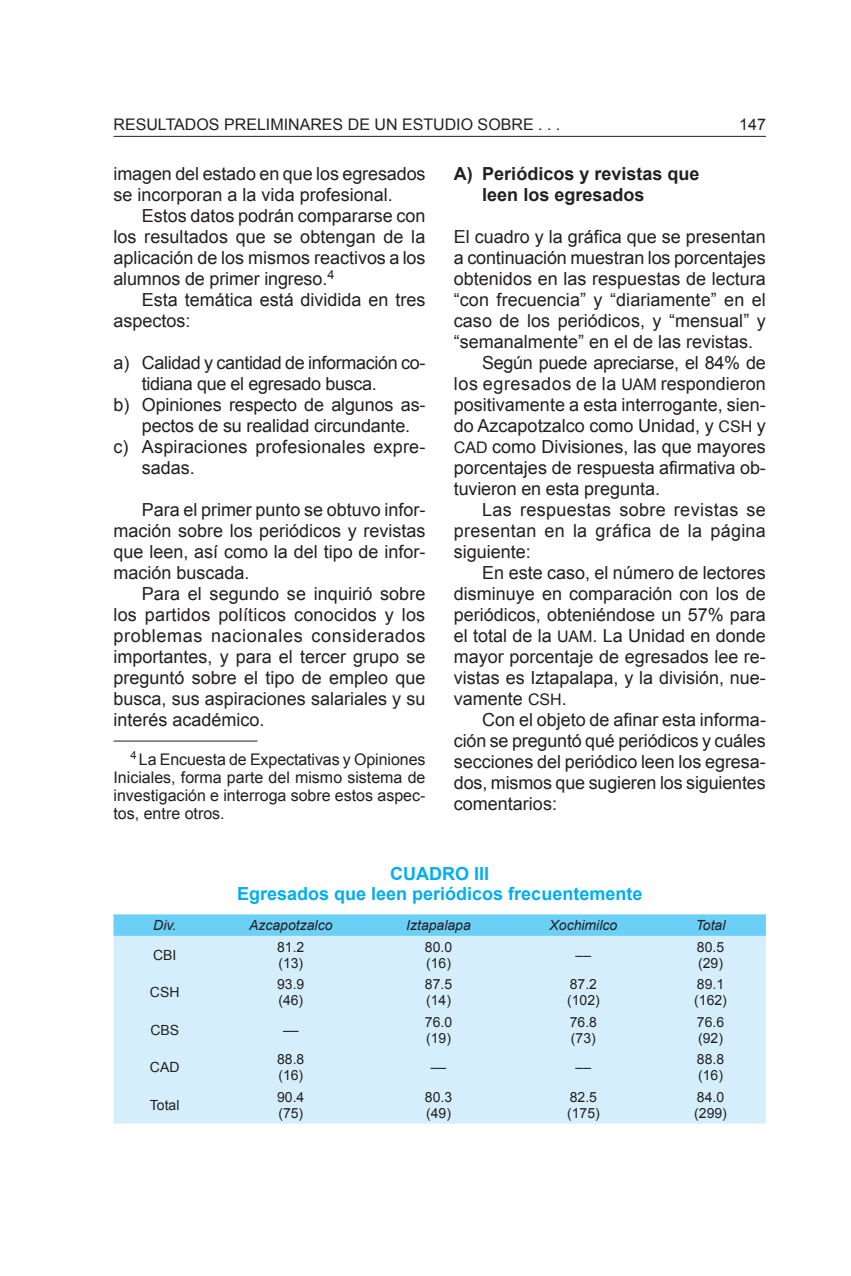
<style>
.page{position:relative;width:851px;height:1276px;background:#fff}
.page>*{position:absolute;margin:0;border:0;box-sizing:border-box;transform-origin:0 0}
.t1{font:18px/21px "Arial";color:#231f20;text-align:justify}
.t2{font:18px "Arial";letter-spacing:-.02em;color:#231f20}
.t3{font:700 18px/20px "Arial";color:#00aeef;text-align:center}
.t4{font:700 18px/21px "Arial";color:#231f20}
.t5{font:18px "Arial";letter-spacing:.03em;color:#231f20}
.t6{font:18px "Arial";letter-spacing:.02em;color:#231f20}
.t7{font:16px/18px "Arial";color:#231f20;text-align:justify}
.t8{font:14px/16px "Arial";color:#231f20}
.t9{font:italic 14px "Arial";color:#231f20}
.s1{font-size:16px}
</style>
<div class="page">
<hr style="left:113px;top:136px;width:652px;height:1px;background:#231f20">
<hr style="left:113px;top:740px;width:144px;height:1px;background:#231f20">
<svg style="left:113px;top:914px;width:652px;height:22px"></svg>
<div style="left:113px;top:936px;width:652px;height:187px;background:#d4effb"></div>
<p class="t7" style="left:113px;top:116px;width:12px">resultados</p>
<p class="t7" style="left:224px;top:116px;width:11px">preliminares</p>
<p class="t7" style="left:348px;top:116px;width:66px">deunestudio</p>
<p class="t7" style="left:477px;top:116px;width:12px">sobre</p>
<p class="t7" style="left:538px;top:116px;width:24px">. . .</p>
<p class="t7" style="left:739px;top:116px;width:28px">147</p>
<p class="t1" style="left:113px;top:163px;width:313px">imagen del estado en que los egresados se incorporan a la vida profesional.</p>
<p class="t1" style="left:113px;top:205px;width:313px;text-indent:28px">Estos datos podrán compararse con los resultados que se obtengan de la aplicación de los mismos reactivos a los alumnos de primer ingreso.<sup>4</sup></p>
<p class="t1" style="left:113px;top:289px;width:313px;text-indent:28px">Esta temática está dividida en tres aspectos:</p>
<p class="t2" style="left:113px;top:351px;width:313px">a) Calidad y cantidad de información co-</p>
<p class="t2" style="left:142px;top:372px;width:236px">tidiana que el egresado busca.</p>
<p class="t1" style="left:113px;top:394px;width:313px">b) Opiniones respecto de algunos as-</p>
<p class="t1" style="left:142px;top:415px;width:270px">pectos de su realidad circundante.</p>
<p class="t1" style="left:113px;top:436px;width:313px">c) Aspiraciones profesionales expre-</p>
<p class="t1" style="left:142px;top:457px;width:55px">sadas.</p>
<p class="t1" style="left:113px;top:499px;width:313px;text-indent:28px">Para el primer punto se obtuvo infor&shy;mación sobre los periódicos y revistas que leen, así como la del tipo de infor&shy;mación buscada.</p>
<p class="t1" style="left:113px;top:583px;width:313px;text-indent:28px">Para el segundo se inquirió sobre los partidos políticos conocidos y los problemas nacionales considerados importantes, y para el tercer grupo se preguntó sobre el tipo de empleo que busca, sus aspiraciones salariales y su interés académico.</p>
<p class="t7" style="left:113px;top:750px;width:313px;text-indent:17px"><sup>4</sup> La Encuesta de Expectativas y Opiniones Iniciales, forma parte del mismo sistema de investigación e interroga sobre estos aspec&shy;tos, entre otros.</p>
<p class="t4" style="left:482px;top:163px;width:219px;text-indent:-28px">A) Periódicos y revistas que leen los egresados</p>
<p class="t1" style="left:454px;top:226px;width:313px">El cuadro y la gráfica que se presentan</p>
<p class="t1" style="left:454px;top:247px;width:313px">a continuación muestran los porcentajes</p>
<p class="t1" style="left:454px;top:268px;width:313px">obtenidos en las respuestas de lectura</p>
<p class="t1" style="left:454px;top:289px;width:313px">“con frecuencia” y “diariamente” en el</p>
<p class="t1" style="left:454px;top:310px;width:313px">caso de los periódicos, y “mensual” y</p>
<p class="t1" style="left:454px;top:331px;width:301px">“semanalmente” en el de las revistas.</p>
<p class="t2" style="left:482px;top:351px;width:285px">Según puede apreciarse, el 84% de</p>
<p class="t5" style="left:454px;top:372px;width:313px">los egresados de la <span class="s1">UAM</span> respondieron</p>
<p class="t1" style="left:454px;top:394px;width:313px">positivamente a esta interrogante, sien-</p>
<p class="t1" style="left:454px;top:415px;width:313px">do Azcapotzalco como Unidad, y <span class="s1">CSH</span> y</p>
<p class="t1" style="left:454px;top:436px;width:313px"><span class="s1">CAD</span> como Divisiones, las que mayores</p>
<p class="t1" style="left:454px;top:457px;width:313px">porcentajes de respuesta afirmativa ob-</p>
<p class="t1" style="left:454px;top:478px;width:208px">tuvieron en esta pregunta.</p>
<p class="t6" style="left:482px;top:498px;width:285px">Las respuestas sobre revistas se</p>
<p class="t1" style="left:454px;top:520px;width:313px">presentan en la gráfica de la página</p>
<p class="t1" style="left:454px;top:541px;width:79px">siguiente:</p>
<p class="t1" style="left:482px;top:562px;width:285px">En este caso, el número de lectores</p>
<p class="t1" style="left:454px;top:583px;width:313px">disminuye en comparación con los de</p>
<p class="t1" style="left:454px;top:604px;width:313px">periódicos, obteniéndose un 57% para</p>
<p class="t1" style="left:454px;top:625px;width:313px">el total de la <span class="s1">UAM</span>. La Unidad en donde</p>
<p class="t1" style="left:454px;top:646px;width:313px">mayor porcentaje de egresados lee re-</p>
<p class="t1" style="left:454px;top:667px;width:313px">vistas es Iztapalapa, y la división, nue-</p>
<p class="t1" style="left:454px;top:688px;width:114px">vamente <span class="s1">CSH</span>.</p>
<p class="t1" style="left:482px;top:709px;width:285px">Con el objeto de afinar esta informa-</p>
<p class="t1" style="left:454px;top:730px;width:313px">ción se preguntó qué periódicos y cuáles</p>
<p class="t1" style="left:454px;top:751px;width:313px">secciones del periódico leen los egresa-</p>
<p class="t1" style="left:454px;top:772px;width:313px">dos, mismos que sugieren los siguientes</p>
<p class="t1" style="left:454px;top:793px;width:105px">comentarios:</p>
<p class="t3" style="left:237px;top:864px;width:407px">CUADRO III<br>Egresados que leen periódicos frecuentemente</p>
<p class="t9" style="left:153px;top:916px;width:25px">Div.</p>
<p class="t9" style="left:249px;top:916px;width:85px">Azcapotzalco</p>
<p class="t9" style="left:406px;top:916px;width:66px">Iztapalapa</p>
<p class="t9" style="left:549px;top:916px;width:69px">Xochimilco</p>
<p class="t9" style="left:695px;top:916px;width:31px">Total</p>
<p class="t8" style="left:153px;top:947px;width:25px">CBI</p>
<p class="t8" style="left:277px;top:939px;width:29px">81.2 (13)</p>
<p class="t8" style="left:425px;top:939px;width:29px">80.0 (16)</p>
<p class="t8" style="left:697px;top:939px;width:29px">80.5 (29)</p>
<p class="t8" style="left:575px;top:947px;width:17px">––</p>
<p class="t8" style="left:150px;top:984px;width:31px">CSH</p>
<p class="t8" style="left:277px;top:976px;width:29px">93.9 (46)</p>
<p class="t8" style="left:425px;top:976px;width:29px">87.5 (14)</p>
<p class="t8" style="left:567px;top:976px;width:34px">87.2 (102)</p>
<p class="t8" style="left:694px;top:976px;width:34px">89.1 (162)</p>
<p class="t8" style="left:150px;top:1022px;width:30px">CBS</p>
<p class="t8" style="left:283px;top:1022px;width:17px">––</p>
<p class="t8" style="left:425px;top:1014px;width:29px">76.0 (19)</p>
<p class="t8" style="left:569px;top:1014px;width:29px">76.8 (73)</p>
<p class="t8" style="left:697px;top:1014px;width:29px">76.6 (92)</p>
<p class="t8" style="left:150px;top:1059px;width:31px">CAD</p>
<p class="t8" style="left:277px;top:1051px;width:29px">88.8 (16)</p>
<p class="t8" style="left:430px;top:1059px;width:17px">––</p>
<p class="t8" style="left:575px;top:1059px;width:17px">––</p>
<p class="t8" style="left:697px;top:1051px;width:29px">88.8 (16)</p>
<p class="t8" style="left:150px;top:1097px;width:31px">Total</p>
<p class="t8" style="left:277px;top:1089px;width:29px">90.4 (75)</p>
<p class="t8" style="left:425px;top:1089px;width:29px">80.3 (49)</p>
<p class="t8" style="left:567px;top:1089px;width:34px">82.5 (175)</p>
<p class="t8" style="left:694px;top:1089px;width:34px">84.0 (299)</p>
</div>
